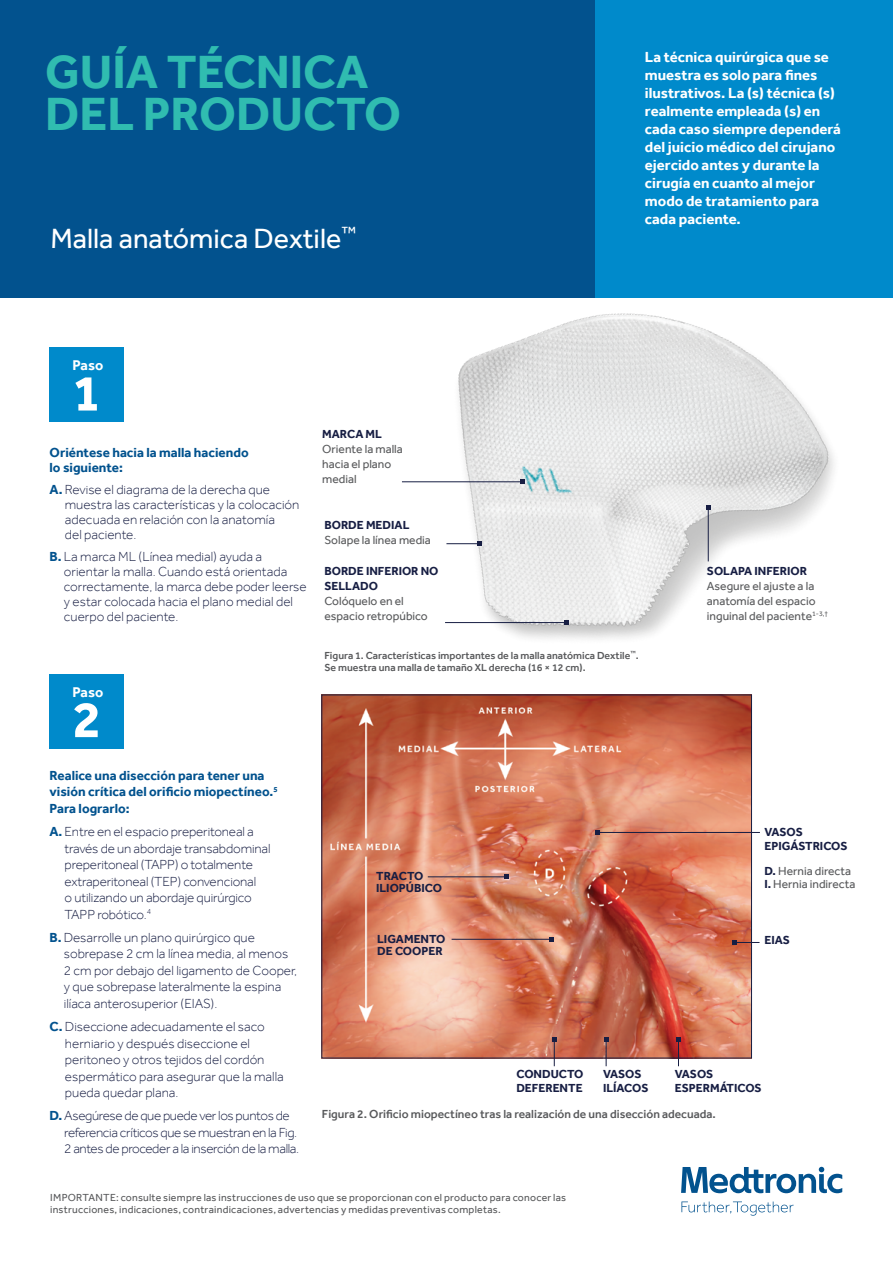
<style>
.page{position:relative;width:893px;height:1263px;background:#fff}
.page>*{position:absolute;margin:0;border:0;box-sizing:border-box;transform-origin:0 0}
.t1{font:700 52.5px "Effra";color:#fff}
.t2{font:700 47.85px/41.7px "Effra";color:#30bcb0}
.t3{font:28.65px "Effra";color:#fff}
.t4{font:700 15px/18px "Effra";color:#fff}
.t5{font:700 14.55px "Effra";color:#fff}
.t6{font:300 13.5px/16.5px "Effra";color:#171e43}
.t7{font:700 13.5px/16.5px "Effra";color:#02528e}
.t8{font:300 13.5px/16.5px "Effra";letter-spacing:-.025em;color:#171e43}
.t9{font:12px/15px "Effra";color:#58595b}
.t10{font:700 12px/13.5px "Effra";color:#171e43}
.t11{font:500 12px "Effra";color:#58595b}
.t12{font:10.5px/12px "Effra";letter-spacing:.02em;color:#58595b}
.t13{font:500 10.5px/12px "Effra";color:#58595b}
.s1{font-weight:700;color:#02528e}
.s2{font-weight:700;color:#171e43}
</style>
<div class="page">
<img style="left:402px;top:313px;width:432px;height:326px">
<hr style="left:445px;top:622px;width:122px;height:1px;background:#171e43">
<svg style="left:565px;top:620px;width:4px;height:5px"></svg>
<hr style="left:708px;top:508px;width:1px;height:53px;background:#171e43">
<svg style="left:706px;top:506px;width:4px;height:4px"></svg>
<hr style="left:402px;top:481px;width:121px;height:1px;background:#171e43">
<svg style="left:520px;top:479px;width:5px;height:5px"></svg>
<hr style="left:446px;top:543px;width:33px;height:1px;background:#171e43">
<svg style="left:477px;top:541px;width:5px;height:5px"></svg>
<div style="left:0;top:0;width:595px;height:298px;background:#02528e"></div>
<img style="left:323px;top:696px;width:427px;height:360px">
<hr style="left:597px;top:832px;width:163px;height:1px;background:#171e43">
<svg style="left:595px;top:830px;width:5px;height:5px"></svg>
<svg style="left:732px;top:940px;width:27px;height:5px"></svg>
<svg style="left:676px;top:1037px;width:5px;height:29px"></svg>
<svg style="left:604px;top:1037px;width:4px;height:29px"></svg>
<svg style="left:552px;top:1037px;width:4px;height:29px"></svg>
<hr style="left:452px;top:939px;width:100px;height:1px;background:#171e43">
<svg style="left:549px;top:937px;width:5px;height:4px"></svg>
<hr style="left:428px;top:876px;width:78px;height:1px;background:#171e43">
<svg style="left:504px;top:874px;width:5px;height:5px"></svg>
<div style="left:50px;top:347px;width:74px;height:75px;background:#008acb"></div>
<div style="left:50px;top:674px;width:74px;height:74px;background:#008acb"></div>
<div style="left:595px;top:0;width:298px;height:298px;background:#008acb"></div>
<svg style="left:681px;top:1167px;width:161px;height:48px"></svg>
<p class="t2" style="left:45px;top:50px;width:357px">GUÍA TÉCNICA<br>DEL PRODUCTO</p>
<p class="t3" style="left:51px;top:222px;width:307px">Malla anatómica Dextile<sup>™</sup></p>
<p class="t5" style="left:72px;top:356px;width:32px">Paso</p>
<p class="t1" style="left:73px;top:361px;width:30px">1</p>
<p class="t7" style="left:50px;top:445px;width:201px;line-height:15px">Oriéntese hacia la malla haciendo lo siguiente:</p>
<p class="t6" style="left:65px;top:482px;width:236px;line-height:15px;text-indent:-15px"><span class="s1">A.</span> Revise el diagrama de la derecha que muestra las características y la colocación adecuada en relación con la anatomía<br>del paciente.</p>
<p class="t6" style="left:64px;top:549px;width:244px;line-height:15px;text-indent:-14px"><span class="s1">B.</span> La marca ML (Línea medial) ayuda a orientar la malla. Cuando está orientada correctamente, la marca debe poder leerse y estar colocada hacia el plano medial del cuerpo del paciente.</p>
<p class="t9" style="left:322px;top:426px;width:82px"><span class="s2">MARCA ML<br></span>Oriente la malla hacia el plano medial</p>
<p class="t9" style="left:324px;top:518px;width:108px"><span class="s2">BORDE MEDIAL<br></span>Solape la línea media</p>
<p class="t9" style="left:324px;top:563px;width:116px"><span class="s2">BORDE INFERIOR NO<br>SELLADO<br></span>Colóquelo en el espacio retropúbico</p>
<p class="t4" style="left:645px;top:47px;width:198px">La técnica quirúrgica que se muestra es solo para fines ilustrativos. La (s) técnica (s) realmente empleada (s) en cada caso siempre dependerá del juicio médico del cirujano ejercido antes y durante la cirugía en cuanto al mejor modo de tratamiento para cada paciente.</p>
<p class="t9" style="left:707px;top:564px;width:123px"><span class="s2">SOLAPA INFERIOR<br></span>Asegure el ajuste a la anatomía del espacio inguinal del paciente<sup>1-3,†</sup></p>
<p class="t5" style="left:73px;top:683px;width:32px">Paso</p>
<p class="t1" style="left:73px;top:688px;width:30px">2</p>
<p class="t13" style="left:324px;top:649px;width:316px">Figura 1. Características importantes de la malla anatómica Dextile<sup>™</sup>.<br>Se muestra una malla de tamaño XL derecha (16 × 12 cm).</p>
<p class="t7" style="left:50px;top:767px;width:230px">Realice una disección para tener una visión crítica del orificio miopectíneo.<sup>5<br></sup>Para lograrlo:</p>
<p class="t6" style="left:65px;top:823px;width:207px;text-indent:-15px"><span class="s1">A.</span> Entre en el espacio preperitoneal a través de un abordaje transabdominal preperitoneal (TAPP) o totalmente extraperitoneal (TEP) convencional<br>o utilizando un abordaje quirúrgico TAPP robótico.<sup>4</sup></p>
<p class="t6" style="left:64px;top:929px;width:235px;text-indent:-14px"><span class="s1">B.</span> Desarrolle un plano quirúrgico que sobrepase 2 cm la línea media, al menos 2 cm por debajo del ligamento de Cooper, y que sobrepase lateralmente la espina ilíaca anterosuperior (EIAS).</p>
<p class="t6" style="left:65px;top:1018px;width:220px;text-indent:-15px"><span class="s1">C.</span> Diseccione adecuadamente el saco herniario y después diseccione el peritoneo y otros tejidos del cordón espermático para asegurar que la malla pueda quedar plana.</p>
<p class="t8" style="left:64px;top:1107px;width:236px;text-indent:-15px"><span class="s1">D.</span> Asegúrese de que puede ver los puntos de referencia críticos que se muestran en la Fig.<br>2 antes de proceder a la inserción de la malla.</p>
<p class="t12" style="left:50px;top:1191px;width:517px">IMPORTANTE: consulte siempre las instrucciones de uso que se proporcionan con el producto para conocer las instrucciones, indicaciones, contraindicaciones, advertencias y medidas preventivas completas.</p>
<p class="t10" style="left:764px;top:825px;width:85px">VASOS<br>EPIGÁSTRICOS</p>
<p class="t9" style="left:764px;top:864px;width:92px;line-height:13.5px"><span class="s2">D.</span> Hernia directa<br><span class="s2">I.</span> Hernia indirecta</p>
<p class="t10" style="left:376px;top:870px;width:67px;line-height:11.7px">TRACTO<br>ILIOPÚBICO</p>
<p class="t10" style="left:377px;top:933px;width:70px;line-height:11.7px">LIGAMENTO<br>DE COOPER</p>
<p class="t10" style="left:764px;top:933px;width:27px">EIAS</p>
<p class="t10" style="left:516px;top:1067px;width:69px">CONDUCTO<br>DEFERENTE</p>
<p class="t10" style="left:603px;top:1067px;width:47px">VASOS<br>ILÍACOS</p>
<p class="t10" style="left:675px;top:1067px;width:88px">VASOS<br>ESPERMÁTICOS</p>
<p class="t11" style="left:322px;top:1106px;width:395px">Figura 2. Orificio miopectíneo tras la realización de una disección adecuada.</p>
</div>
